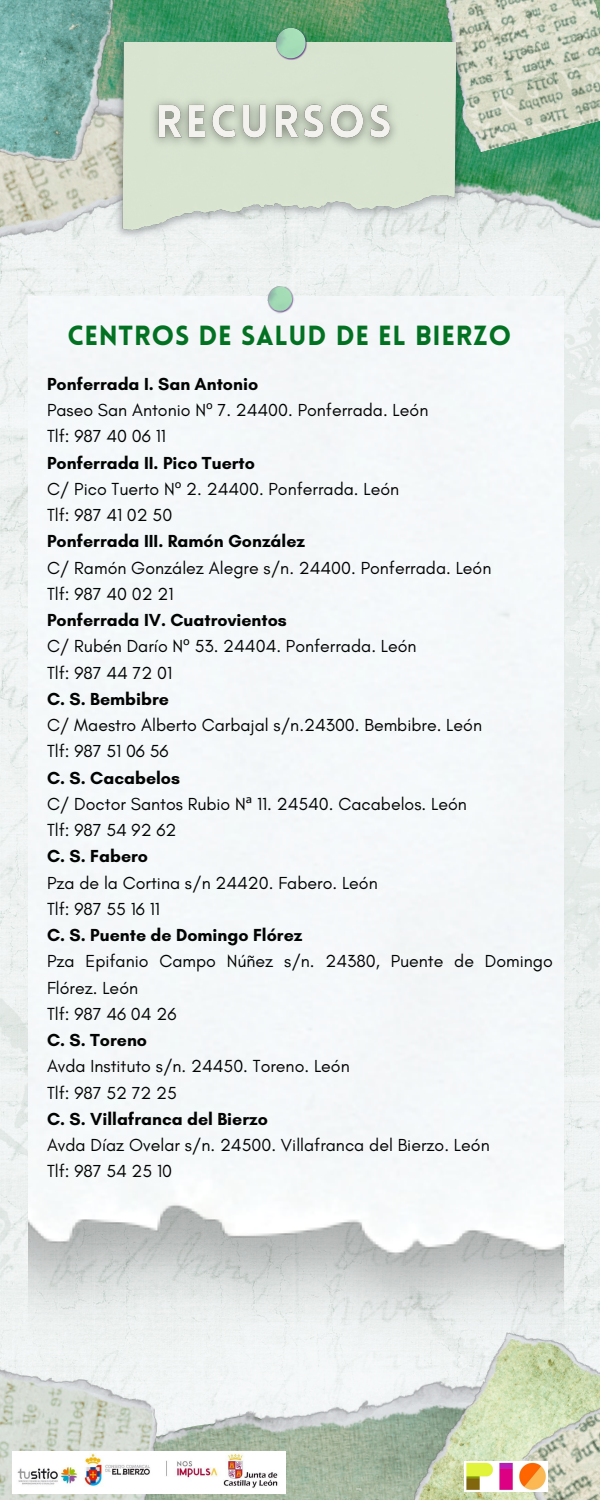
<style>
.page{position:relative;width:600px;height:1500px;background:#fff}
.page>*{position:absolute;margin:0;border:0;box-sizing:border-box;transform-origin:0 0}
.t1{font:900 27.1px "Lovelo";letter-spacing:.025em;color:#027222}
.t2{font:17.8px/26.2px "Glacial Indifference";color:#020303}
.t3{font:700 17.8px "Glacial Indifference";color:#020303}
.s1{font-family:"Noto Sans"}
</style>
<div class="page">
<img style="left:0;top:278px;width:600px;height:1064px">
<img style="left:7px;top:0;width:593px;height:278px">
<img style="left:412px;top:0;width:188px;height:155px">
<img style="left:0;top:0;width:144px;height:178px">
<img style="left:112px;top:43px;width:356px;height:194px">
<img style="left:275px;top:27px;width:33px;height:33px">
<img style="left:29px;top:296px;width:534px;height:1063px">
<img style="left:266px;top:285px;width:30px;height:30px">
<img style="left:163px;top:1359px;width:220px;height:141px">
<img style="left:383px;top:1303px;width:217px;height:197px">
<img style="left:0;top:1342px;width:163px;height:158px">
<img style="left:490px;top:1357px;width:110px;height:143px">
<img style="left:12px;top:1452px;width:273px;height:41px">
<img style="left:464px;top:1461px;width:83px;height:30px">
<img style="left:143px;top:91px;width:263px;height:64px">
<p class="t1" style="left:67px;top:324px;width:446px">CENTROS DE SALUD DE EL BIERZO</p>
<p class="t3" style="left:47px;top:373px;width:213px">Ponferrada I. San Antonio</p>
<p class="t2" style="left:47px;top:397px;width:383px">Paseo San Antonio N<span class="s1">º</span> 7. 24400. Ponferrada. León</p>
<p class="t2" style="left:47px;top:423px;width:120px">Tlf: 987 40 06 11</p>
<p class="t3" style="left:47px;top:452px;width:209px">Ponferrada II. Pico Tuerto</p>
<p class="t2" style="left:47px;top:476px;width:354px">C/ Pico Tuerto N<span class="s1">º</span> 2. 24400. Ponferrada. León</p>
<p class="t2" style="left:47px;top:502px;width:127px">Tlf: 987 41 02 50</p>
<p class="t3" style="left:47px;top:531px;width:260px">Ponferrada III. Ramón González</p>
<p class="t2" style="left:47px;top:554px;width:446px">C/ Ramón González Alegre s/n. 24400. Ponferrada. León</p>
<p class="t2" style="left:47px;top:581px;width:128px">Tlf: 987 40 02 21</p>
<p class="t3" style="left:47px;top:609px;width:241px">Ponferrada IV. Cuatrovientos</p>
<p class="t2" style="left:47px;top:633px;width:371px">C/ Rubén Darío N<span class="s1">º</span> 53. 24404. Ponferrada. León</p>
<p class="t2" style="left:47px;top:659px;width:127px">Tlf: 987 44 72 01</p>
<p class="t3" style="left:47px;top:688px;width:123px">C. S. Bembibre</p>
<p class="t2" style="left:47px;top:712px;width:437px">C/ Maestro Alberto Carbajal s/n.24300. Bembibre. León</p>
<p class="t2" style="left:47px;top:738px;width:123px">Tlf: 987 51 06 56</p>
<p class="t3" style="left:47px;top:767px;width:135px">C. S. Cacabelos</p>
<p class="t2" style="left:47px;top:791px;width:421px">C/ Doctor Santos Rubio N<span class="s1">ª</span> 11. 24540. Cacabelos. León</p>
<p class="t2" style="left:47px;top:817px;width:131px">Tlf: 987 54 92 62</p>
<p class="t3" style="left:47px;top:846px;width:103px">C. S. Fabero</p>
<p class="t2" style="left:47px;top:869px;width:332px">Pza de la Cortina s/n 24420. Fabero. León</p>
<p class="t2" style="left:47px;top:896px;width:114px">Tlf: 987 55 16 11</p>
<p class="t3" style="left:47px;top:924px;width:257px">C. S. Puente de Domingo Flórez</p>
<p class="t2" style="left:47px;top:948px;width:507px">Pza Epifanio Campo Núñez s/n. 24380, Puente de Domingo<br>Flórez. León</p>
<p class="t2" style="left:47px;top:1001px;width:131px">Tlf: 987 46 04 26</p>
<p class="t3" style="left:47px;top:1029px;width:102px">C. S. Toreno</p>
<p class="t2" style="left:47px;top:1053px;width:304px">Avda Instituto s/n. 24450. Toreno. León</p>
<p class="t2" style="left:47px;top:1079px;width:131px">Tlf: 987 52 72 25</p>
<p class="t3" style="left:47px;top:1108px;width:222px">C. S. Villafranca del Bierzo</p>
<p class="t2" style="left:47px;top:1132px;width:444px">Avda Díaz Ovelar s/n. 24500. Villafranca del Bierzo. León</p>
<p class="t2" style="left:47px;top:1158px;width:127px">Tlf: 987 54 25 10</p>
</div>
